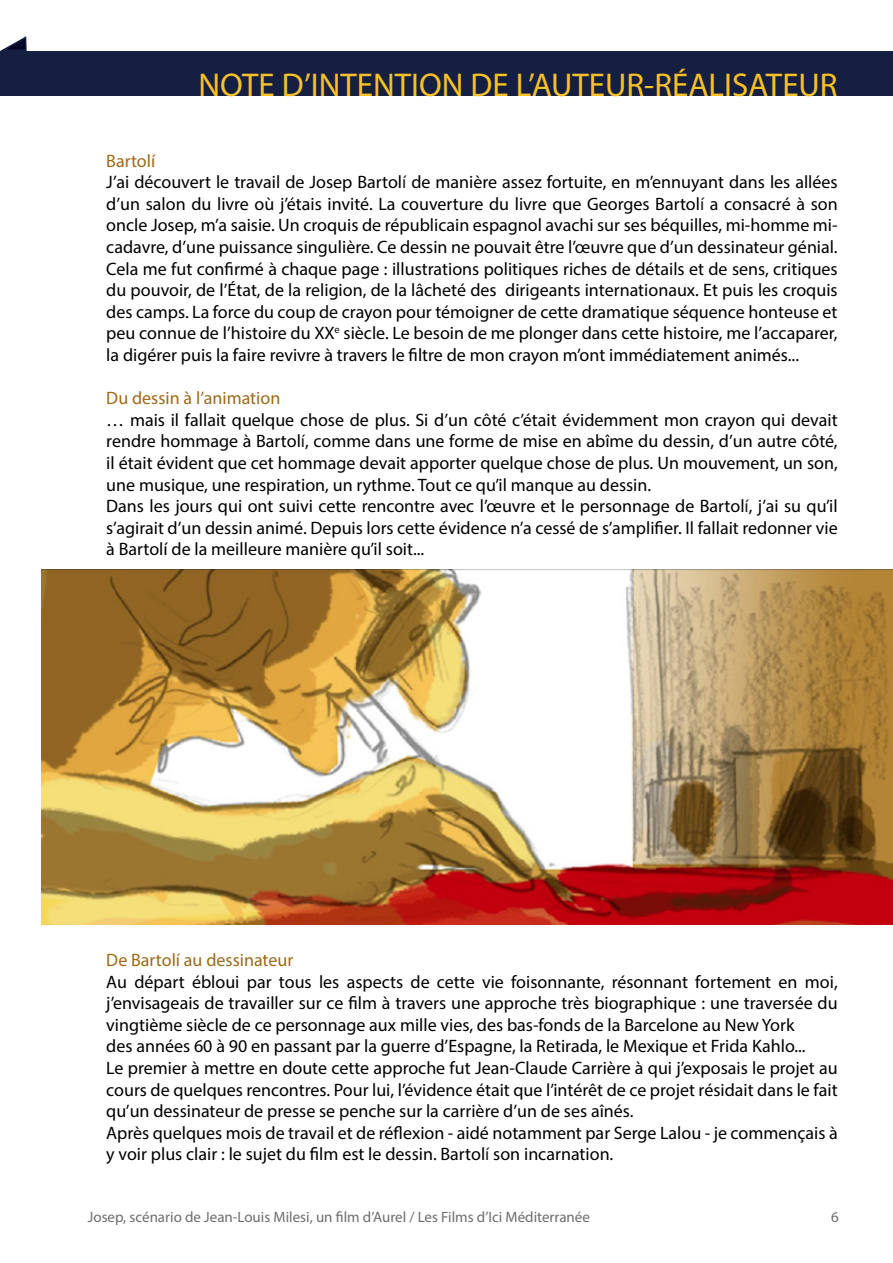
<style>
.page{position:relative;width:893px;height:1263px;background:#fff}
.page>*{position:absolute;margin:0;border:0;box-sizing:border-box;transform-origin:0 0}
.t1{font:33px "Myriad Pro";color:#f8c126}
.t2{font:18px/21.6px "Myriad Pro";color:#000;text-align:justify}
.t3{font:18px "Myriad Pro";color:#9e6918}
.t4{font:15px "Myriad Pro";color:#6c6d70}
.s1{color:#231f20}
</style>
<div class="page">
<img style="left:41px;top:570px;width:852px;height:355px">
<div style="left:0;top:51px;width:893px;height:45px;background:#151f42"></div>
<svg style="left:1px;top:36px;width:26px;height:15px"></svg>
<p class="t1" style="left:199px;top:64px;width:641px">NOTE D’INTENTION DE L’AUTEUR-RÉALISATEUR</p>
<p class="t3" style="left:106px;top:149px;width:50px">Bartolí</p>
<p class="t2" style="left:106px;top:171px;width:733px">J’ai découvert le travail de Josep Bartol<span class="s1">í</span> de manière assez fortuite, en m’ennuyant dans les allées d’un salon du livre où j’étais invité. La couverture du livre que Georges Bartol<span class="s1">í</span> a consacré à son oncle Josep, m’a saisie. Un croquis de républicain espagnol avachi sur ses béquilles, mi-homme mi&shy;cadavre, d’une puissance singulière. Ce dessin ne pouvait être l’œuvre que d’un dessinateur génial.<br>Cela me fut confirmé à chaque page : illustrations politiques riches de détails et de sens, critiques du pouvoir, de l’État, de la religion, de la lâcheté des dirigeants internationaux. Et puis les croquis des camps. La force du coup de crayon pour témoigner de cette dramatique séquence honteuse et peu connue de l’histoire du XX<sup>e</sup> siècle. Le besoin de me plonger dans cette histoire, me l’accaparer, la digérer puis la faire revivre à travers le filtre de mon crayon m’ont immédiatement animés...</p>
<p class="t3" style="left:106px;top:387px;width:176px">Du dessin à l’animation</p>
<p class="t2" style="left:106px;top:409px;width:733px">… mais il fallait quelque chose de plus. Si d’un côté c’était évidemment mon crayon qui devait rendre hommage à Bartol<span class="s1">í</span>, comme dans une forme de mise en abîme du dessin, d’un autre côté, il était évident que cet hommage devait apporter quelque chose de plus. Un mouvement, un son, une musique, une respiration, un rythme. Tout ce qu’il manque au dessin.</p>
<p class="t2" style="left:106px;top:495px;width:733px">Dans les jours qui ont suivi cette rencontre avec l’œuvre et le personnage de Bartol<span class="s1">í</span>, j’ai su qu’il s’agirait d’un dessin animé. Depuis lors cette évidence n’a cessé de s’amplifier. Il fallait redonner vie à Bartolí de la meilleure manière qu’il soit...</p>
<p class="t3" style="left:106px;top:949px;width:188px">De Bartolí au dessinateur</p>
<p class="t2" style="left:106px;top:970px;width:733px">Au départ ébloui par tous les aspects de cette vie foisonnante, résonnant fortement en moi, j’envisageais de travailler sur ce film à travers une approche très biographique : une traversée du vingtième siècle de ce personnage aux mille vies, des bas-fonds de la Barcelone au New York</p>
<p class="t2" style="left:106px;top:1035px;width:701px">des années 60 à 90 en passant par la guerre d’Espagne, la Retirada, le Mexique et Frida Kahlo...</p>
<p class="t2" style="left:106px;top:1057px;width:733px">Le premier à mettre en doute cette approche fut Jean-Claude Carrière à qui j’exposais le projet au cours de quelques rencontres. Pour lui, l’évidence était que l’intérêt de ce projet résidait dans le fait qu’un dessinateur de presse se penche sur la carrière d’un de ses aînés.</p>
<p class="t2" style="left:106px;top:1121px;width:733px">Après quelques mois de travail et de réflexion - aidé notamment par Serge Lalou - je commençais à y voir plus clair : le sujet du film est le dessin. Bartol<span class="s1">í</span> son incarnation.</p>
<p class="t4" style="left:88px;top:1208px;width:504px">Josep, scénario de Jean-Louis Milesi, un film d’Aurel / Les Films d’Ici Méditerranée</p>
<p class="t4" style="left:831px;top:1208px;width:9px">6</p>
</div>
